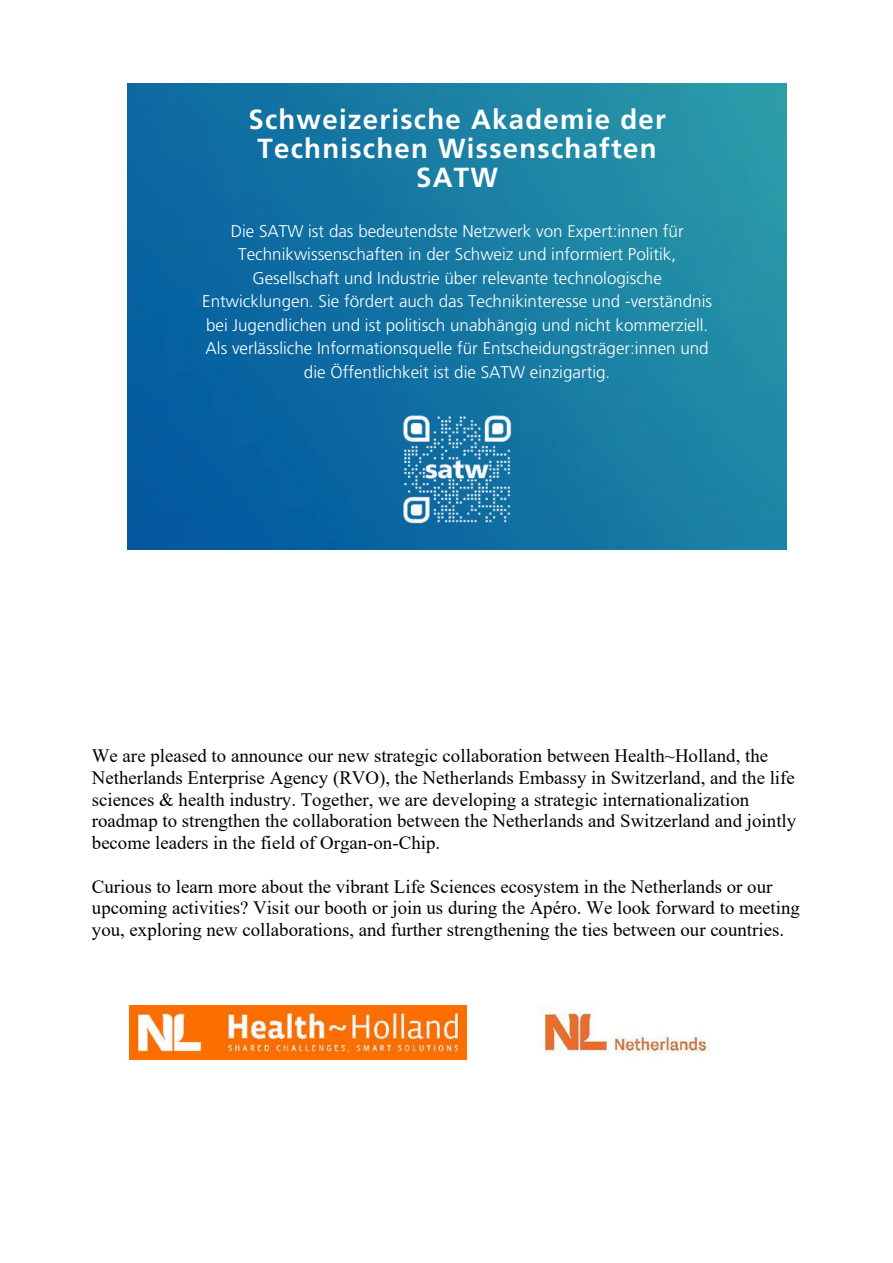
<style>
.page{position:relative;width:893px;height:1263px;background:#fff}
.page>*{position:absolute;margin:0;border:0;box-sizing:border-box;transform-origin:0 0}
.t1{font:700 27.6px/29px "Frutiger LT Pro";letter-spacing:.045em;color:#fff;text-align:center}
.t2{font:18.9px/21.8px "Times New Roman";color:#000}
.t3{font:300 16.95px/23.5px "Frutiger LT Pro";color:#fff;text-align:center}
</style>
<div class="page">
<img style="left:537px;top:1005px;width:172px;height:49px">
<img style="left:130px;top:1005px;width:337px;height:55px">
<img style="left:127px;top:83px;width:659px;height:466px">
<img style="left:397px;top:408px;width:121px;height:121px">
<h1 class="t1" style="left:248px;top:105px;width:419px">Schweizerische Akademie der<br>Technischen Wissenschaften<br>SATW</h1>
<p class="t3" style="left:202px;top:219px;width:511px">Die SATW ist das bedeutendste Netzwerk von Expert:innen für Technikwissenschaften in der Schweiz und informiert Politik, Gesellschaft und Industrie über relevante technologische Entwicklungen. Sie fördert auch das Technikinteresse und -verständnis bei Jugendlichen und ist politisch unabhängig und nicht kommerziell.<br>Als verlässliche Informationsquelle für Entscheidungsträger:innen und die Öffentlichkeit ist die SATW einzigartig.</p>
<p class="t2" style="left:92px;top:744px;width:706px">We are pleased to announce our new strategic collaboration between Health~Holland, the Netherlands Enterprise Agency (RVO), the Netherlands Embassy in Switzerland, and the life sciences &amp; health industry. Together, we are developing a strategic internationalization roadmap to strengthen the collaboration between the Netherlands and Switzerland and jointly become leaders in the field of Organ-on-Chip.</p>
<p class="t2" style="left:92px;top:875px;width:710px">Curious to learn more about the vibrant Life Sciences ecosystem in the Netherlands or our upcoming activities? Visit our booth or join us during the Apéro. We look forward to meeting you, exploring new collaborations, and further strengthening the ties between our countries.</p>
</div>
